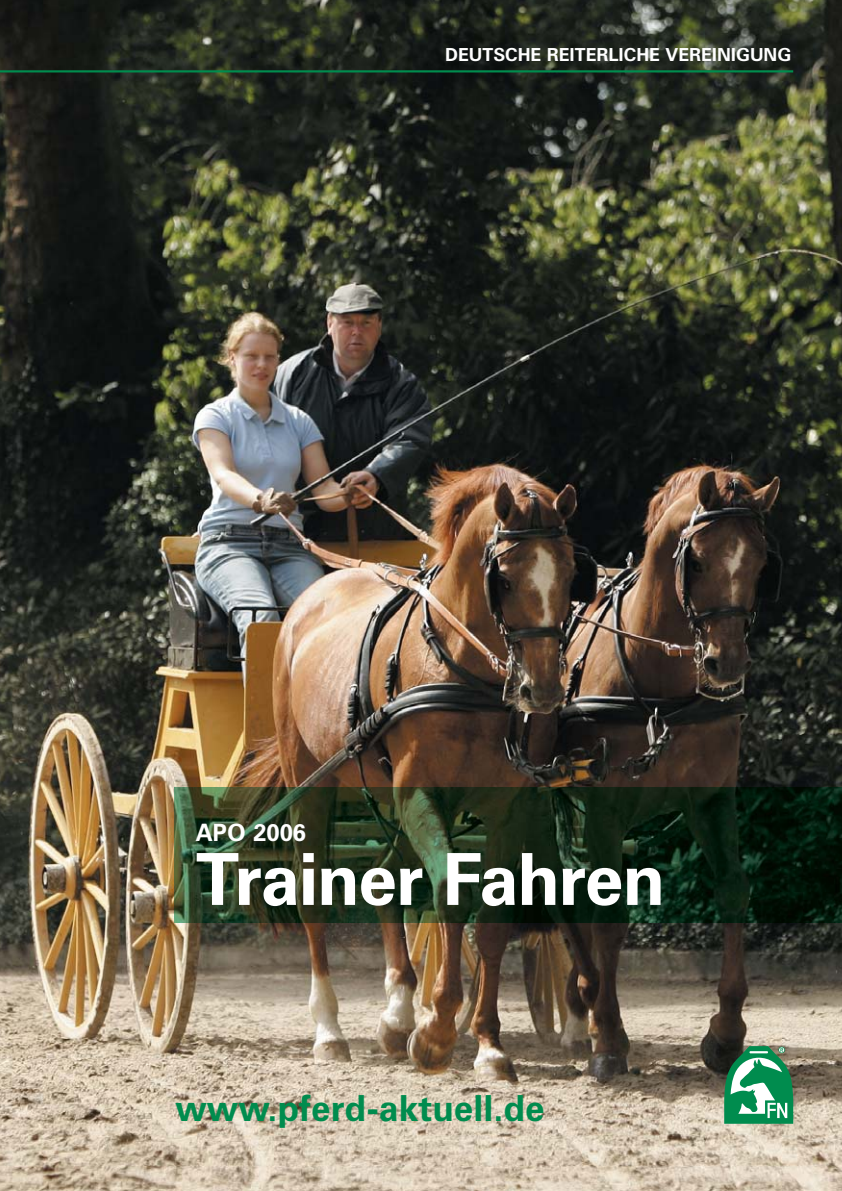
<style>
.page{position:relative;width:842px;height:1191px;background:#fff}
.page>*{position:absolute;margin:0;border:0;box-sizing:border-box;transform-origin:0 0}
.t1{font:700 72px "Zurich BT";letter-spacing:-.02em;color:#fff}
.t2{font:700 36px "Zurich BT";color:#008c4e}
.t3{font:700 24px "Zurich BT";color:#fff}
.t4{font:700 18px "Zurich BT";color:#fff}
</style>
<div class="page">
<img style="left:0;top:0;width:842px;height:1191px">
<p class="t4" style="left:445px;top:48px;width:348px">DEUTSCHE REITERLICHE VEREINIGUNG</p>
<h3 class="t3" style="left:196px;top:823px;width:112px">APO 2006</h3>
<h1 class="t1" style="left:196px;top:853px;width:471px">Trainer Fahren</h1>
<h2 class="t2" style="left:175px;top:1094px;width:371px">www.pferd-aktuell.de</h2>
</div>
